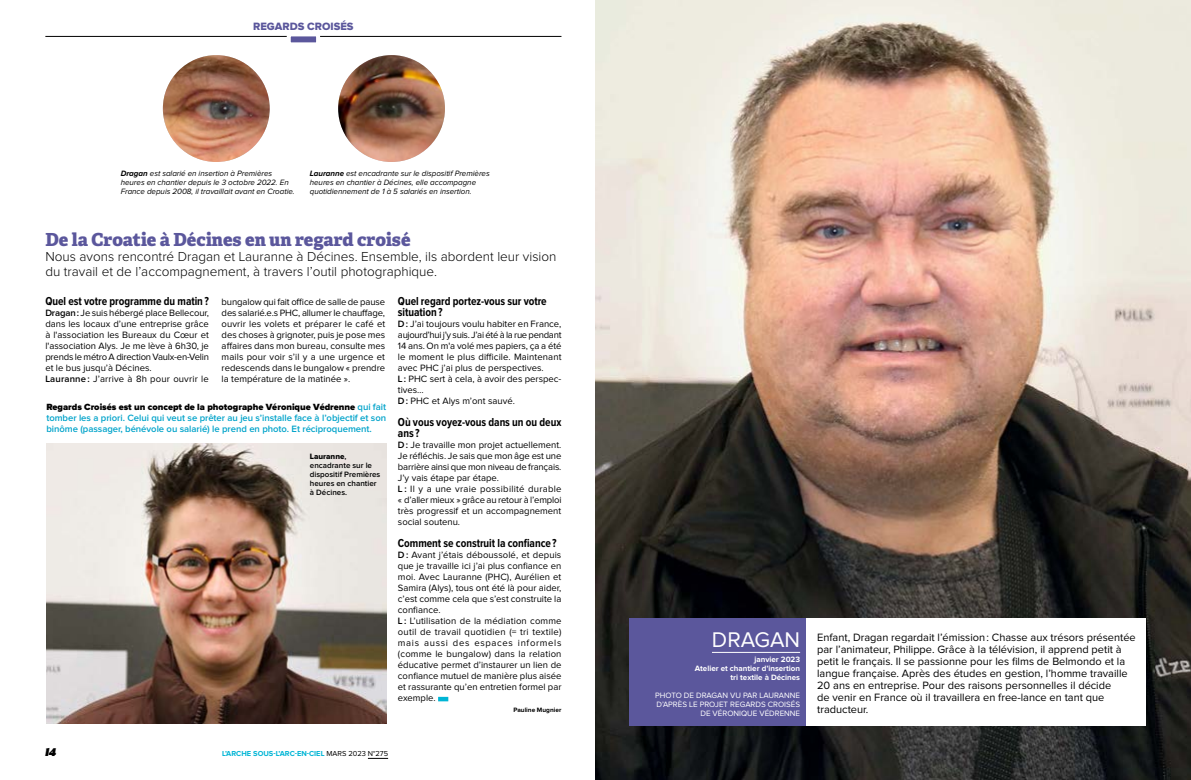
<style>
.page{position:relative;width:1191px;height:780px;background:#fff}
.page>*{position:absolute;margin:0;border:0;box-sizing:border-box;transform-origin:0 0}
.t1{font:22px "Proxima Nova";color:#fff}
.t2{font:800 18px "Adelle";color:#5b579c}
.t3{font:italic 14px "Appetite";color:#000}
.t4{font:300 13.5px/15px "Proxima Nova";color:#000}
.t5{font:700 12px/11px "Proxima Nova Cond";letter-spacing:-.005em;color:#000;scale:.95 1}
.t6{font:11px/12px "Proxima Nova";color:#000}
.t7{font:11px "Proxima Nova Extrabld";color:#5b579c}
.t8{font:9.5px/11px "Proxima Nova";color:#000}
.t9{font:600 9.5px/11px "Proxima Nova";letter-spacing:-.005em;color:#00a3ca}
.t10{font:900 9.3px "Proxima Nova";color:#000}
.t11{font:italic 8px/9px "Proxima Nova";letter-spacing:-.005em;color:#000}
.t12{font:8px/9px "Proxima Nova";color:#fff;text-align:right}
.t13{font:600 8px/9px "Proxima Nova";color:#000}
.t14{font:700 8px/9px "Proxima Nova";color:#fff;text-align:right}
.t15{font:8px "Proxima Nova Extrabld";color:#000}
.t16{font:700 7.5px "Proxima Nova";color:#00b5d5}
.t17{font:700 6.5px "Proxima Nova";color:#000}
.s1{font-weight:700}
.s2{font-weight:600}
.s3{font-weight:600;font-size:9.5px;color:#00a3ca}
.s4{font-family:"Proxima Nova";font-weight:600}
.s5{font-weight:400;color:#000}
</style>
<div class="page">
<svg style="left:368px;top:758px;width:20px;height:1px"></svg>
<hr style="left:45px;top:36px;width:516px;height:1px;background:#000">
<img style="left:595px;top:0;width:596px;height:780px">
<svg style="left:285px;top:35px;width:37px;height:8px"></svg>
<div style="left:438px;top:696px;width:10px;height:5px;background:#00b5d5"></div>
<img style="left:46px;top:443px;width:340px;height:280px">
<img style="left:163px;top:55px;width:107px;height:107px;border-radius:53px">
<img style="left:338px;top:55px;width:107px;height:107px;border-radius:53px">
<div style="left:806px;top:618px;width:339px;height:108px;background:#fff"></div>
<div style="left:629px;top:618px;width:177px;height:108px;background:#5b579c"></div>
<hr style="left:712px;top:652px;width:88px;height:1px;background:#fff">
<p class="t7" style="left:253px;top:20px;width:102px">REGARDS CROISÉS</p>
<p class="t11" style="left:121px;top:169px;width:175px"><span class="s1">Dragan</span> est salarié en insertion à Premières heures en chantier depuis le 3 octobre 2022. En<br>France depuis 2008, il travaillait avant en Croatie.</p>
<p class="t11" style="left:310px;top:169px;width:181px"><span class="s1">Lauranne</span> est encadrante sur le dispositif Premières heures en chantier à Décines, elle accompagne quotidiennement de 1 à 5 salariés en insertion.</p>
<h2 class="t2" style="left:45px;top:226px;width:367px">De la Croatie à Décines en un regard croisé</h2>
<h3 class="t4" style="left:45px;top:249px;width:512px">Nous avons rencontré Dragan et Lauranne à Décines. Ensemble, ils abordent leur vision du travail et de l’accompagnement, à travers l’outil photographique.</h3>
<p class="t5" style="left:45px;top:296px;width:173px">Quel est votre programme du matin?</p>
<p class="t8" style="left:45px;top:308px;width:165px"><span class="s2">Dragan:</span> Je suis hébergé place Bellecour, dans les locaux d’une entreprise grâce à l'association les Bureaux du Cœur et l'association Alys. Je me lève à 6h30, je prends le métro A direction Vaulx-en-Velin et le bus jusqu’à Décines.<br><span class="s2">Lauranne :</span> J’arrive à 8h pour ouvrir le</p>
<p class="t8" style="left:222px;top:297px;width:165px;text-align:justify">bungalow qui fait office de salle de pause des salarié.e.s PHC, allumer le chauffage, ouvrir les volets et préparer le café et des choses à grignoter, puis je pose mes affaires dans mon bureau, consulte mes mails pour voir s’il y a une urgence et redescends dans le bungalow « prendre la température de la matinée ».</p>
<p class="t5" style="left:398px;top:296px;width:158px">Quel regard portez-vous sur votre situation?</p>
<p class="t8" style="left:398px;top:319px;width:165px"><span class="s2">D:</span> J’ai toujours voulu habiter en France, aujourd’hui j’y suis. J’ai été à la rue pendant 14 ans. On m'a volé mes papiers, ça a été le moment le plus difficile. Maintenant avec PHC j’ai plus de perspectives.<br><span class="s2">L:</span> PHC sert à cela, à avoir des perspec&shy;tives…<br><span class="s2">D:</span> PHC et Alys m’ont sauvé.</p>
<p class="t5" style="left:398px;top:417px;width:173px">Où vous voyez-vous dans un ou deux ans ?</p>
<p class="t8" style="left:398px;top:440px;width:165px"><span class="s2">D:</span> Je travaille mon projet actuellement.<br>Je réfléchis. Je sais que mon âge est une barrière ainsi que mon niveau de français.<br>J’y vais étape par étape.<br><span class="s2">L :</span> Il y a une vraie possibilité durable « d’aller mieux » grâce au retour à l’emploi très progressif et un accompagnement social soutenu.</p>
<p class="t5" style="left:398px;top:538px;width:169px">Comment se construit la confiance?</p>
<p class="t8" style="left:398px;top:550px;width:165px"><span class="s2">D:</span> Avant j’étais déboussolé, et depuis que je travaille ici j’ai plus confiance en moi. Avec Lauranne (PHC), Aurélien et Samira (Alys), tous ont été là pour aider, c’est comme cela que s’est construite la confiance.<br><span class="s2">L :</span> L’utilisation de la médiation comme outil de travail quotidien (= tri textile) mais aussi des espaces informels (comme le bungalow) dans la relation éducative permet d’instaurer un lien de confiance mutuel de manière plus aisée et rassurante qu’en entretien formel par exemple.</p>
<p class="t17" style="left:513px;top:706px;width:50px">Pauline Mugnier</p>
<p class="t10" style="left:46px;top:401px;width:341px">Regards Croisés est un concept de la photographe Véronique Védrenne <span class="s3">qui fait</span></p>
<p class="t9" style="left:46px;top:412px;width:341px">tomber les a priori. Celui qui veut se prêter au jeu s’installe face à l’objectif et son binôme (passager, bénévole ou salarié) le prend en photo. Et réciproquement.</p>
<p class="t15" style="left:310px;top:451px;width:38px">Lauranne<span class="s4">,</span></p>
<p class="t13" style="left:310px;top:461px;width:72px">encadrante sur le dispositif Premières heures en chantier à Décines.</p>
<h3 class="t3" style="left:45px;top:741px;width:13px">14</h3>
<p class="t16" style="left:222px;top:749px;width:167px">L’ARCHE SOUS-L’ARC-EN-CIEL <span class="s5">MARS 2023 N°275</span></p>
<h1 class="t1" style="left:712px;top:627px;width:90px">DRAGAN</h1>
<p class="t14" style="left:695px;top:655px;width:107px">janvier 2023<br>Atelier et chantier d’insertion tri textile à Décines</p>
<p class="t12" style="left:655px;top:691px;width:147px">PHOTO DE DRAGAN VU PAR LAURANNE<br>D’APRÈS LE PROJET REGARDS CROISÉS<br>DE VÉRONIQUE VÉDRENNE</p>
<p class="t6" style="left:817px;top:631px;width:320px">Enfant, Dragan regardait l’émission: Chasse aux trésors présentée par l’animateur, Philippe. Grâce à la télévision, il apprend petit à petit le français. Il se passionne pour les films de Belmondo et la langue française. Après des études en gestion, l’homme travaille 20 ans en entreprise. Pour des raisons personnelles il décide<br>de venir en France où il travaillera en free-lance en tant que traducteur.</p>
</div>
